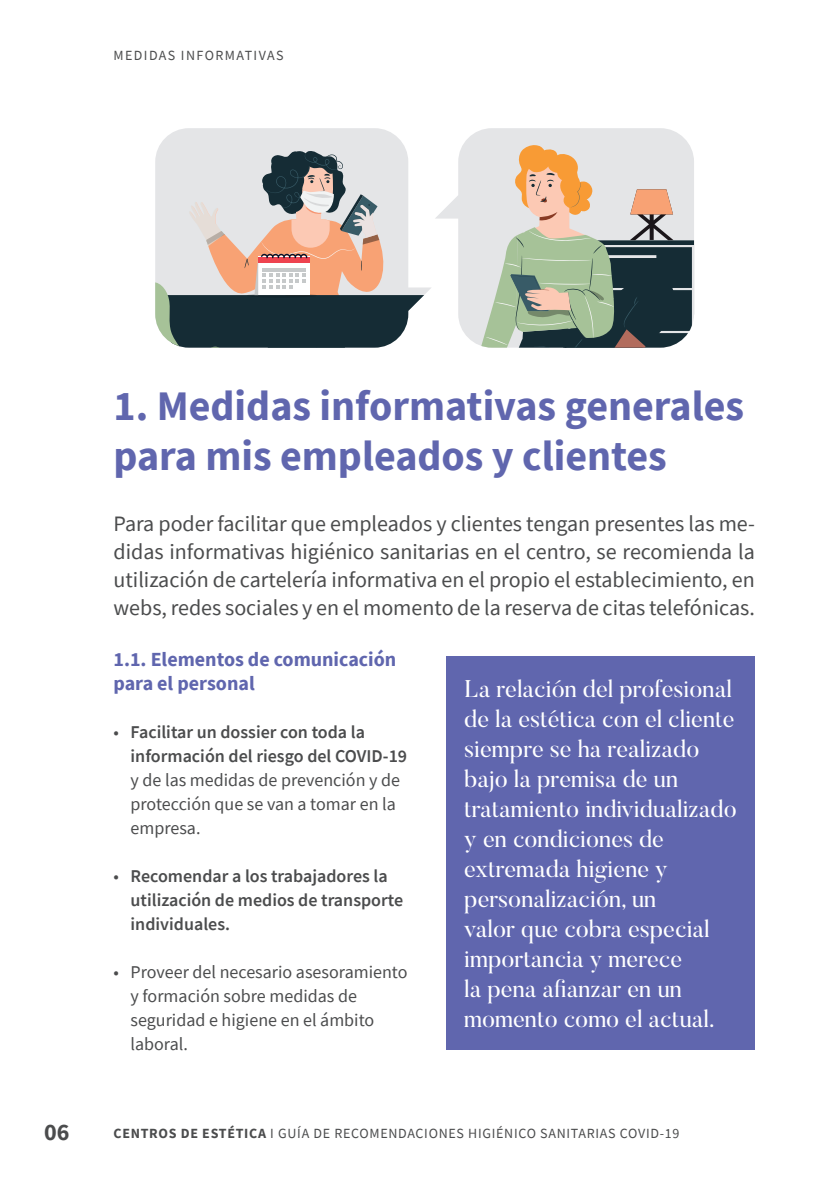
<style>
.page{position:relative;width:840px;height:1191px;background:#fff}
.page>*{position:absolute;margin:0;border:0;box-sizing:border-box;transform-origin:0 0}
.t1{font:700 42px/50px "Source Sans Pro";color:#6066ae}
.t2{font:24px/30px "Butler";color:#fff}
.t3{font:700 24px "Source Sans Pro";color:#4b4c4d}
.t4{font:22px/28px "Source Sans Pro";color:#4b4c4d;text-align:justify}
.t5{font:700 20px/24px "Source Sans Pro";color:#6066ae}
.t6{font:18px/24px "Source Sans Pro";color:#4b4c4d}
.t7{font:600 18px/24px "Source Sans Pro";color:#4b4c4d}
.t8{font:14px "Source Sans Pro";letter-spacing:.05em;color:#4b4c4d}
.t9{font:14px "Source Sans Pro";letter-spacing:.1em;color:#4b4c4d}
.s1{font-weight:400}
.s2{font-weight:700}
</style>
<div class="page">
<svg style="left:158px;top:128px;width:248px;height:22px;background:#e5e6e8"></svg>
<svg style="left:435px;top:128px;width:254px;height:212px;fill:#e4e5e7"></svg>
<svg style="left:155px;top:150px;width:276px;height:198px;background:#ada7a4"></svg>
<svg style="left:471px;top:145px;width:222px;height:203px;background:#aaab9d"></svg>
<div style="left:446px;top:656px;width:308px;height:393px;background:#6066ae"></div>
<p class="t9" style="left:113px;top:46px;width:171px">MEDIDAS INFORMATIVAS</p>
<h1 class="t1" style="left:113px;top:380px;width:631px">1. Medidas informativas generales para mis empleados y clientes</h1>
<p class="t4" style="left:113px;top:509px;width:642px">Para poder facilitar que empleados y clientes tengan presentes las me&shy;didas informativas higiénico sanitarias en el centro, se recomienda la utilización de cartelería informativa en el propio el establecimiento, en webs, redes sociales y en el momento de la reserva de citas telefónicas.</p>
<p class="t5" style="left:113px;top:646px;width:284px">1.1. Elementos de comunicación para el personal</p>
<p class="t7" style="left:130px;top:719px;width:278px;text-indent:-17px"><span class="s1">•</span> Facilitar un dossier con toda la información del riesgo del COVID-19</p>
<p class="t6" style="left:130px;top:767px;width:271px">y de las medidas de prevención y de protección que se van a tomar en la empresa.</p>
<p class="t7" style="left:130px;top:863px;width:274px;text-indent:-17px"><span class="s1">•</span> Recomendar a los trabajadores la utilización de medios de transporte individuales.</p>
<p class="t6" style="left:130px;top:959px;width:278px;text-indent:-17px">• Proveer del necesario asesoramiento y formación sobre medidas de seguridad e higiene en el ámbito laboral.</p>
<p class="t2" style="left:464px;top:673px;width:274px">La relación del profesional de la estética con el cliente siempre se ha realizado bajo la premisa de un tratamiento individualizado y en condiciones de extremada higiene y personalización, un<br>valor que cobra especial importancia y merece<br>la pena afianzar en un momento como el actual.</p>
<p class="t3" style="left:44px;top:1115px;width:27px">06</p>
<p class="t8" style="left:113px;top:1124px;width:567px"><span class="s2">CENTROS DE ESTÉTICA</span> I GUÍA DE RECOMENDACIONES HIGIÉNICO SANITARIAS COVID-19</p>
</div>
